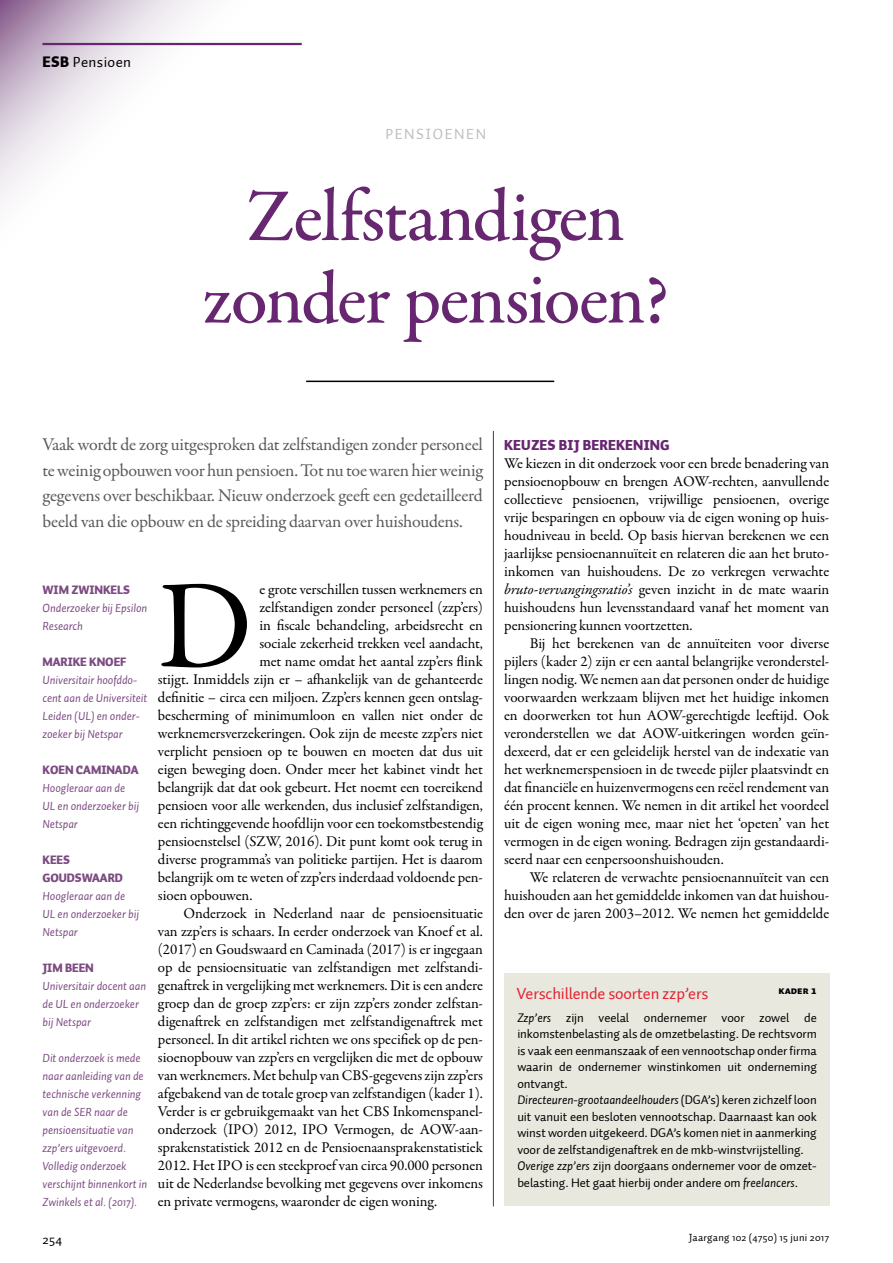
<style>
.page{position:relative;width:893px;height:1263px;background:#fff}
.page>*{position:absolute;margin:0;border:0;box-sizing:border-box;transform-origin:0 0}
.t1{font:126.15px "Garamond Premr Pro";color:#000}
.t2{font:500 75px/82.5px "Garamond Premr Pro";letter-spacing:-.025em;color:#672670;text-align:center}
.t3{font:18px/25.5px "Garamond Premr Pro";letter-spacing:-.015em;color:#58595b;text-align:justify}
.t4{font:16.5px "Auto 1";letter-spacing:-.01em;color:#e42231}
.t5{font:15px "Garamond Premr Pro";letter-spacing:-.005em;color:#000}
.t6{font:15px "Auto 1";letter-spacing:.025em;color:#000}
.t7{font:15px "Auto 1";letter-spacing:.1em;color:#bdbec0}
.t8{font:900 14.25px "Auto 1";letter-spacing:.01em;color:#672670}
.t9{font:13.5px "Auto 1";color:#000}
.t10{font:12.75px/16.5px "Auto 1";letter-spacing:-.005em;color:#000}
.t11{font:italic 12px/18px "Auto 1";letter-spacing:-.005em;color:#7c4b82}
.t12{font:10.5px "Auto 1";letter-spacing:.025em;color:#000}
.t13{font:10.5px "Auto 1 Black Sm Cp";color:#000}
.s1{font-weight:900}
.s2{font-weight:900;font-style:normal}
.s3{font-style:italic}
</style>
<div class="page">
<svg style="left:0;top:0;width:251px;height:204px"></svg>
<hr style="left:43px;top:43px;width:259px;height:2px;background:#672670">
<hr style="left:493px;top:431px;width:1px;height:775px;background:#672670">
<hr style="left:306px;top:381px;width:248px;height:1px;background:#000">
<div style="left:504px;top:973px;width:326px;height:233px;background:#e9e8df"></div>
<p class="t6" style="left:43px;top:53px;width:90px"><span class="s1">ESB</span> Pensioen</p>
<p class="t7" style="left:385px;top:125px;width:102px">PENSIOENEN</p>
<p class="t2" style="left:203px;top:177px;width:468px">Zelfstandigen zonder pensioen?</p>
<p class="t3" style="left:43px;top:432px;width:442px">Vaak wordt de zorg uitgesproken dat zelfstandigen zonder personeel te weinig opbouwen voor hun pensioen. Tot nu toe waren hier weinig gegevens over beschikbaar. Nieuw onderzoek geeft een gedetailleerd beeld van die opbouw en de spreiding daarvan over huishoudens.</p>
<p class="t11" style="left:43px;top:581px;width:106px"><span class="s2">WIM ZWINKELS<br></span>Onderzoeker bij Epsilon<br>Research</p>
<p class="t11" style="left:43px;top:653px;width:106px"><span class="s2">MARIKE KNOEF<br></span>Universitair hoofddo&shy;cent aan de Universiteit<br>Leiden (UL) en onder&shy;zoeker bij Netspar</p>
<p class="t11" style="left:43px;top:761px;width:98px"><span class="s2">KOEN CAMINADA<br></span>Hoogleraar aan de<br>UL en onderzoeker bij<br>Netspar</p>
<p class="t11" style="left:43px;top:851px;width:98px"><span class="s2">KEES<br>GOUDSWAARD<br></span>Hoogleraar aan de<br>UL en onderzoeker bij<br>Netspar</p>
<p class="t11" style="left:43px;top:959px;width:105px"><span class="s2">JIM BEEN<br></span>Universitair docent aan de UL en onderzoeker bij Netspar</p>
<p class="t11" style="left:43px;top:1049px;width:106px">Dit onderzoek is mede naar aanleiding van de technische verkenning van de SER naar de pensioensituatie van zzp’ers uitgevoerd.<br>Volledig onderzoek verschijnt binnenkort in<br>Zwinkels et al. (2017).</p>
<p class="t1" style="left:158px;top:550px;width:97px">D</p>
<p class="t5" style="left:259px;top:580px;width:225px">e grote verschillen tussen werknemers en</p>
<p class="t5" style="left:259px;top:598px;width:225px">zelfstandigen zonder personeel (zzp’ers)</p>
<p class="t5" style="left:259px;top:616px;width:225px">in fiscale behandeling, arbeidsrecht en</p>
<p class="t5" style="left:259px;top:634px;width:225px">sociale zekerheid trekken veel aandacht,</p>
<p class="t5" style="left:259px;top:652px;width:225px">met name omdat het aantal zzp’ers flink</p>
<p class="t5" style="left:158px;top:670px;width:326px">stijgt. Inmiddels zijn er – afhankelijk van de gehanteerde</p>
<p class="t5" style="left:158px;top:688px;width:326px">definitie – circa een miljoen. Zzp’ers kennen geen ontslag-</p>
<p class="t5" style="left:158px;top:706px;width:327px">bescherming of minimumloon en vallen niet onder de</p>
<p class="t5" style="left:158px;top:724px;width:326px">werknemersverzekeringen. Ook zijn de meeste zzp’ers niet</p>
<p class="t5" style="left:158px;top:742px;width:327px">verplicht pensioen op te bouwen en moeten dat dus uit</p>
<p class="t5" style="left:158px;top:760px;width:326px">eigen beweging doen. Onder meer het kabinet vindt het</p>
<p class="t5" style="left:158px;top:778px;width:327px">belangrijk dat dat ook gebeurt. Het noemt een toereikend</p>
<p class="t5" style="left:158px;top:796px;width:326px">pensioen voor alle werkenden, dus inclusief zelfstandigen,</p>
<p class="t5" style="left:158px;top:814px;width:326px">een richtinggevende hoofdlijn voor een toekomstbestendig</p>
<p class="t5" style="left:158px;top:832px;width:326px">pensioenstelsel (SZW, 2016). Dit punt komt ook terug in</p>
<p class="t5" style="left:158px;top:850px;width:326px">diverse programma’s van politieke partijen. Het is daarom</p>
<p class="t5" style="left:158px;top:868px;width:326px">belangrijk om te weten of zzp’ers inderdaad voldoende pen-</p>
<p class="t5" style="left:158px;top:886px;width:96px">sioen opbouwen.</p>
<p class="t5" style="left:183px;top:904px;width:301px">Onderzoek in Nederland naar de pensioensituatie</p>
<p class="t5" style="left:158px;top:922px;width:326px">van zzp’ers is schaars. In eerder onderzoek van Knoef et al.</p>
<p class="t5" style="left:158px;top:940px;width:326px">(2017) en Goudswaard en Caminada (2017) is er ingegaan</p>
<p class="t5" style="left:158px;top:958px;width:326px">op de pensioensituatie van zelfstandigen met zelfstandi-</p>
<p class="t5" style="left:158px;top:976px;width:326px">genaftrek in vergelijking met werknemers. Dit is een andere</p>
<p class="t5" style="left:158px;top:994px;width:326px">groep dan de groep zzp’ers: er zijn zzp’ers zonder zelfstan-</p>
<p class="t5" style="left:158px;top:1012px;width:326px">digenaftrek en zelfstandigen met zelfstandigenaftrek met</p>
<p class="t5" style="left:158px;top:1030px;width:326px">personeel. In dit artikel richten we ons specifiek op de pen-</p>
<p class="t5" style="left:158px;top:1048px;width:326px">sioenopbouw van zzp’ers en vergelijken die met de opbouw</p>
<p class="t5" style="left:158px;top:1066px;width:326px">van werknemers. Met behulp van CBS-gegevens zijn zzp’ers</p>
<p class="t5" style="left:158px;top:1084px;width:326px">afgebakend van de totale groep van zelfstandigen (kader 1).</p>
<p class="t5" style="left:158px;top:1102px;width:326px">Verder is er gebruikgemaakt van het CBS Inkomenspanel-</p>
<p class="t5" style="left:158px;top:1120px;width:326px">onderzoek (IPO) 2012, IPO Vermogen, de AOW-aan-</p>
<p class="t5" style="left:158px;top:1138px;width:326px">sprakenstatistiek 2012 en de Pensioenaansprakenstatistiek</p>
<p class="t5" style="left:158px;top:1156px;width:326px">2012. Het IPO is een steekproef van circa 90.000 personen</p>
<p class="t5" style="left:158px;top:1174px;width:326px">uit de Nederlandse bevolking met gegevens over inkomens</p>
<p class="t5" style="left:158px;top:1192px;width:281px">en private vermogens, waaronder de eigen woning.</p>
<p class="t8" style="left:504px;top:436px;width:167px">KEUZES BIJ BEREKENING</p>
<p class="t5" style="left:504px;top:454px;width:326px">We kiezen in dit onderzoek voor een brede benadering van</p>
<p class="t5" style="left:504px;top:472px;width:326px">pensioenopbouw en brengen AOW-rechten, aanvullende</p>
<p class="t5" style="left:504px;top:490px;width:326px">collectieve pensioenen, vrijwillige pensioenen, overige</p>
<p class="t5" style="left:504px;top:508px;width:327px">vrije besparingen en opbouw via de eigen woning op huis-</p>
<p class="t5" style="left:504px;top:526px;width:326px">houdniveau in beeld. Op basis hiervan berekenen we een</p>
<p class="t5" style="left:504px;top:544px;width:325px">jaarlijkse pensioenannuïteit en relateren die aan het bruto-</p>
<p class="t5" style="left:504px;top:562px;width:326px">inkomen van huishoudens. De zo verkregen verwachte</p>
<p class="t5" style="left:504px;top:580px;width:326px"><span class="s3">bruto-vervangingsratio’s</span> geven inzicht in de mate waarin</p>
<p class="t5" style="left:504px;top:598px;width:326px">huishoudens hun levensstandaard vanaf het moment van</p>
<p class="t5" style="left:504px;top:616px;width:190px">pensionering kunnen voortzetten.</p>
<p class="t5" style="left:530px;top:634px;width:301px">Bij het berekenen van de annuïteiten voor diverse</p>
<p class="t5" style="left:504px;top:652px;width:326px">pijlers (kader 2) zijn er een aantal belangrijke veronderstel-</p>
<p class="t5" style="left:504px;top:670px;width:326px">lingen nodig. We nemen aan dat personen onder de huidige</p>
<p class="t5" style="left:504px;top:688px;width:326px">voorwaarden werkzaam blijven met het huidige inkomen</p>
<p class="t5" style="left:504px;top:706px;width:326px">en doorwerken tot hun AOW-gerechtigde leeftijd. Ook</p>
<p class="t5" style="left:504px;top:724px;width:326px">veronderstellen we dat AOW-uitkeringen worden geïn-</p>
<p class="t5" style="left:504px;top:742px;width:326px">dexeerd, dat er een geleidelijk herstel van de indexatie van</p>
<p class="t5" style="left:504px;top:760px;width:327px">het werknemerspensioen in de tweede pijler plaatsvindt en</p>
<p class="t5" style="left:504px;top:778px;width:327px">dat financiële en huizenvermogens een reëel rendement van</p>
<p class="t5" style="left:504px;top:796px;width:326px">één procent kennen. We nemen in dit artikel het voordeel</p>
<p class="t5" style="left:504px;top:814px;width:327px">uit de eigen woning mee, maar niet het ‘opeten’ van het</p>
<p class="t5" style="left:504px;top:832px;width:326px">vermogen in de eigen woning. Bedragen zijn gestandaardi-</p>
<p class="t5" style="left:504px;top:850px;width:221px">seerd naar een eenpersoonshuishouden.</p>
<p class="t5" style="left:530px;top:868px;width:301px">We relateren de verwachte pensioenannuïteit van een</p>
<p class="t5" style="left:504px;top:886px;width:326px">huishouden aan het gemiddelde inkomen van dat huishou-</p>
<p class="t5" style="left:504px;top:904px;width:326px">den over de jaren 2003–2012. We nemen het gemiddelde</p>
<p class="t4" style="left:517px;top:983px;width:193px">Verschillende soorten zzp’ers</p>
<p class="t13" style="left:778px;top:984px;width:39px">KADER 1</p>
<p class="t10" style="left:517px;top:1009px;width:301px"><span class="s3">Zzp’ers</span> zijn veelal ondernemer voor zowel de inkomstenbelasting als de omzetbelasting. De rechtsvorm is vaak een eenmanszaak of een vennootschap onder firma waarin de ondernemer winstinkomen uit onderneming ontvangt.<br><span class="s3">Directeuren-grootaandeelhouders</span> (DGA’s) keren zichzelf loon uit vanuit een besloten vennootschap. Daarnaast kan ook winst worden uitgekeerd. DGA’s komen niet in aanmerking voor de zelfstandigenaftrek en de mkb-winstvrijstelling.<br><span class="s3">Overige zzp’ers</span> zijn doorgaans ondernemer voor de omzet&shy;belasting. Het gaat hierbij onder andere om <span class="s3">freelancers</span>.</p>
<p class="t9" style="left:43px;top:1231px;width:21px">254</p>
<p class="t12" style="left:689px;top:1231px;width:142px">Jaargang 102 (4750) 15 juni 2017</p>
</div>
